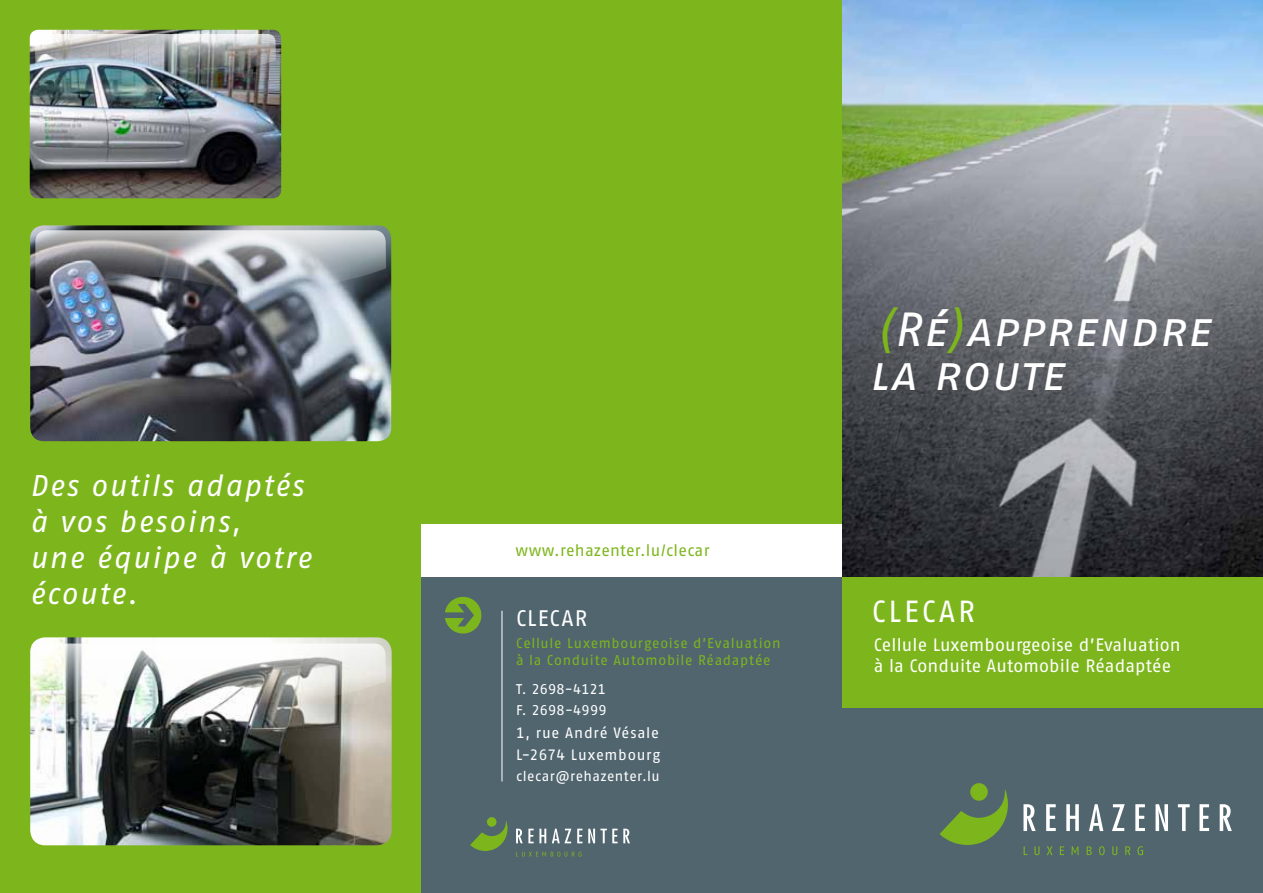
<style>
.page{position:relative;width:1263px;height:893px;background:#fff}
.page>*{position:absolute;margin:0;border:0;box-sizing:border-box;transform-origin:0 0}
.t1{font:47.85px/44.1px "Fago No Italic Caps";letter-spacing:.01em;color:#fff}
.t2{font:30.6px "Fago No";letter-spacing:.1em;color:#fff}
.t3{font:italic 30px/36px "Fago No";letter-spacing:.06em;color:#fff}
.t4{font:22.5px "Fago No Regular Tf";letter-spacing:.05em;color:#fff}
.t5{font:18px/21.6px "Fago No";letter-spacing:.01em;color:#fff}
.t6{font:16.35px "Fago No Regular TF";letter-spacing:.015em;color:#7db61c}
.t7{font:15px/22.5px "Fago No Regular Tf";letter-spacing:.045em;color:#fff}
.t8{font:14.1px/17px "Fago No Regular Tf";letter-spacing:.055em;color:#7db61c}
.t9{font:14.1px/21.1px "Fago No Regular Tf";letter-spacing:.025em;color:#fff}
.s1{color:#7db61c}
</style>
<div class="page">
<div style="left:842px;top:579px;width:421px;height:314px;background:#51656f"></div>
<svg style="left:1023px;top:846px;width:4px;height:9px"></svg>
<svg style="left:1034px;top:846px;width:5px;height:9px"></svg>
<svg style="left:1047px;top:846px;width:6px;height:9px"></svg>
<svg style="left:1060px;top:846px;width:4px;height:9px"></svg>
<svg style="left:1071px;top:846px;width:8px;height:9px"></svg>
<svg style="left:1087px;top:846px;width:5px;height:9px"></svg>
<svg style="left:1099px;top:846px;width:6px;height:9px"></svg>
<svg style="left:1112px;top:846px;width:5px;height:9px"></svg>
<svg style="left:1125px;top:846px;width:5px;height:9px"></svg>
<svg style="left:1137px;top:846px;width:6px;height:9px"></svg>
<svg style="left:1023px;top:804px;width:13px;height:27px"></svg>
<svg style="left:1046px;top:804px;width:10px;height:27px"></svg>
<svg style="left:1066px;top:804px;width:13px;height:27px"></svg>
<svg style="left:1089px;top:804px;width:14px;height:27px"></svg>
<svg style="left:1112px;top:804px;width:13px;height:27px"></svg>
<svg style="left:1135px;top:804px;width:10px;height:27px"></svg>
<svg style="left:1155px;top:804px;width:13px;height:27px"></svg>
<svg style="left:1178px;top:804px;width:12px;height:27px"></svg>
<svg style="left:1199px;top:804px;width:10px;height:27px"></svg>
<svg style="left:1220px;top:804px;width:12px;height:27px"></svg>
<div style="left:970px;top:783px;width:18px;height:18px;background:#7db61c;border-radius:50%"></div>
<svg style="left:940px;top:789px;width:68px;height:56px"></svg>
<img style="left:842px;top:0;width:421px;height:577px">
<div style="left:842px;top:577px;width:421px;height:130px;background:#7db61c"></div>
<div style="left:0;top:0;width:421px;height:893px;background:#7db61c"></div>
<img style="left:30px;top:30px;width:251px;height:168px">
<img style="left:35px;top:34px;width:241px;height:53px">
<img style="left:30px;top:225px;width:361px;height:216px">
<img style="left:35px;top:230px;width:351px;height:77px">
<img style="left:30px;top:637px;width:362px;height:208px">
<svg style="left:36px;top:643px;width:350px;height:77px;background:#ced0cc"></svg>
<div style="left:421px;top:0;width:421px;height:524px;background:#7db61c"></div>
<div style="left:421px;top:577px;width:421px;height:316px;background:#51656f"></div>
<svg style="left:445px;top:597px;width:37px;height:37px"></svg>
<hr style="left:501px;top:611px;width:1px;height:170px;background:#fff">
<svg style="left:516px;top:852px;width:65px;height:4px"></svg>
<svg style="left:516px;top:829px;width:30px;height:14px"></svg>
<svg style="left:552px;top:829px;width:19px;height:14px"></svg>
<svg style="left:577px;top:829px;width:5px;height:14px"></svg>
<svg style="left:588px;top:829px;width:29px;height:14px"></svg>
<svg style="left:623px;top:829px;width:7px;height:14px"></svg>
<div style="left:487px;top:817px;width:9px;height:10px;background:#7db61c;border-radius:50%"></div>
<svg style="left:470px;top:820px;width:37px;height:31px"></svg>
<h3 class="t3" style="left:30px;top:467px;width:283px">Des outils adaptés à vos besoins,<br>une équipe à votre écoute.</h3>
<p class="t6" style="left:516px;top:541px;width:195px">www.rehazenter.lu/clecar</p>
<p class="t4" style="left:516px;top:606px;width:73px">CLECAR</p>
<p class="t8" style="left:516px;top:634px;width:266px">Cellule Luxembourgeoise d’Evaluation à la Conduite Automobile Réadaptée</p>
<p class="t9" style="left:516px;top:679px;width:92px">T. 2698-4121<br>F. 2698-4999</p>
<p class="t7" style="left:516px;top:721px;width:146px">1, rue André Vésale<br>L-2674 Luxembourg</p>
<p class="t9" style="left:516px;top:766px;width:139px">clecar@rehazenter.lu</p>
<h1 class="t1" style="left:868px;top:307px;width:343px"><span class="s1">(</span>Ré<span class="s1">)</span>apprendre la route</h1>
<h2 class="t2" style="left:872px;top:594px;width:105px">CLECAR</h2>
<p class="t5" style="left:874px;top:633px;width:308px">Cellule Luxembourgeoise d’Evaluation à la Conduite Automobile Réadaptée</p>
</div>
